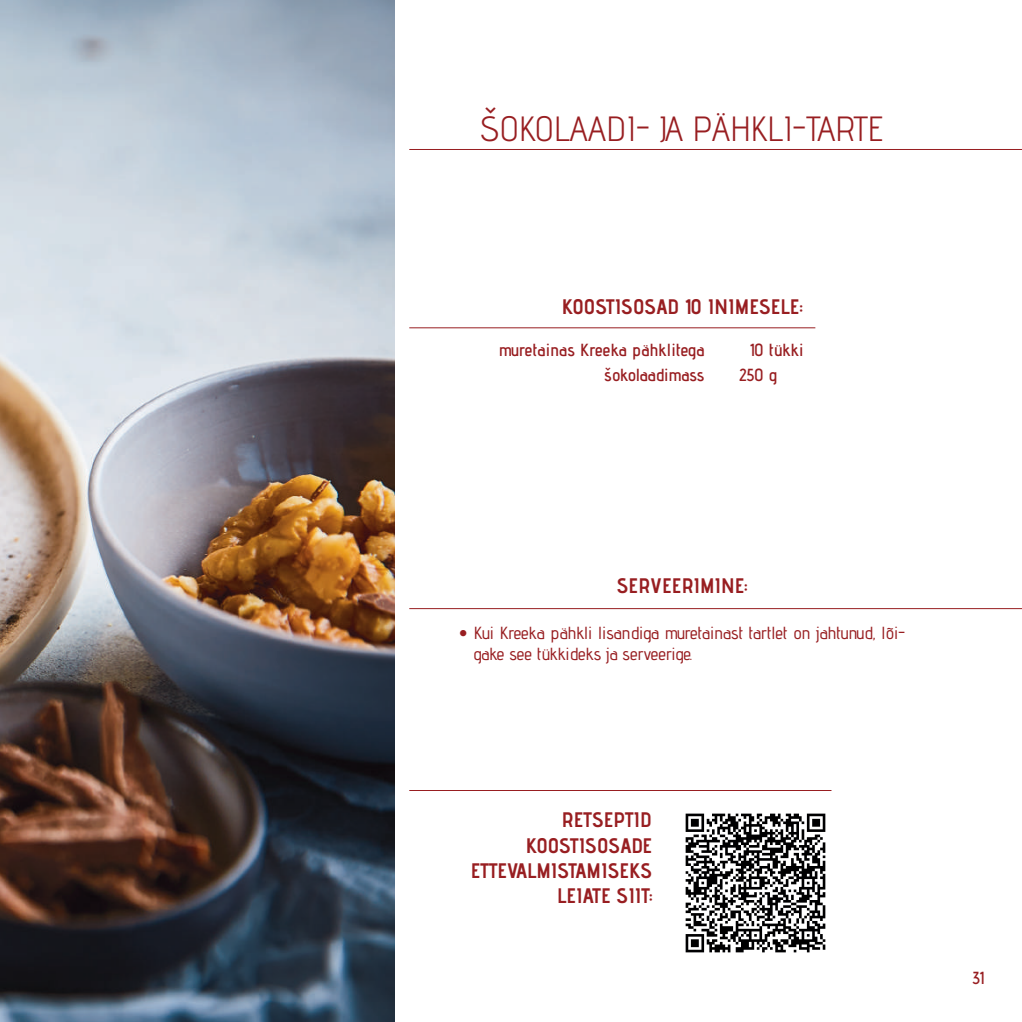
<style>
.page{position:relative;width:1022px;height:1022px;background:#fff}
.page>*{position:absolute;margin:0;border:0;box-sizing:border-box;transform-origin:0 0}
.t1{font:35px "Advent Pro";color:#981e21}
.t2{font:700 21px/25.2px "Advent Pro";color:#981e21;text-align:right}
.t3{font:500 17.5px/21px "Advent Pro";color:#981e21}
.t4{font:600 17.5px "Advent Pro";letter-spacing:.01em;color:#981e21}
</style>
<div class="page">
<img style="left:0;top:0;width:394px;height:1022px">
<hr style="left:409px;top:327px;width:406px;height:1px;background:#981e21">
<hr style="left:409px;top:790px;width:422px;height:1px;background:#981e21">
<hr style="left:409px;top:149px;width:613px;height:1px;background:#981e21">
<hr style="left:409px;top:608px;width:613px;height:1px;background:#981e21">
<img style="left:685px;top:813px;width:141px;height:140px">
<h1 class="t1" style="left:480px;top:108px;width:406px">ŠOKOLAADI- JA PÄHKLI-TARTE</h1>
<p class="t2" style="left:562px;top:294px;width:242px">KOOSTISOSAD 10 INIMESELE:</p>
<p class="t4" style="left:499px;top:339px;width:207px">muretainas Kreeka pähklitega</p>
<p class="t4" style="left:750px;top:339px;width:55px">10 tükki</p>
<p class="t4" style="left:603px;top:364px;width:103px">šokolaadimass</p>
<p class="t4" style="left:739px;top:364px;width:39px">250 g</p>
<p class="t2" style="left:617px;top:573px;width:132px">SERVEERIMINE:</p>
<p class="t3" style="left:474px;top:621px;width:433px;text-indent:-15px">• Kui Kreeka pähkli lisandiga muretainast tartlet on jahtunud, lõi&shy;gake see tükkideks ja serveerige.</p>
<p class="t2" style="left:471px;top:807px;width:183px">RETSEPTID<br>KOOSTISOSADE<br>ETTEVALMISTAMISEKS<br>LEIATE SIIT:</p>
<p class="t4" style="left:972px;top:967px;width:13px">31</p>
</div>
